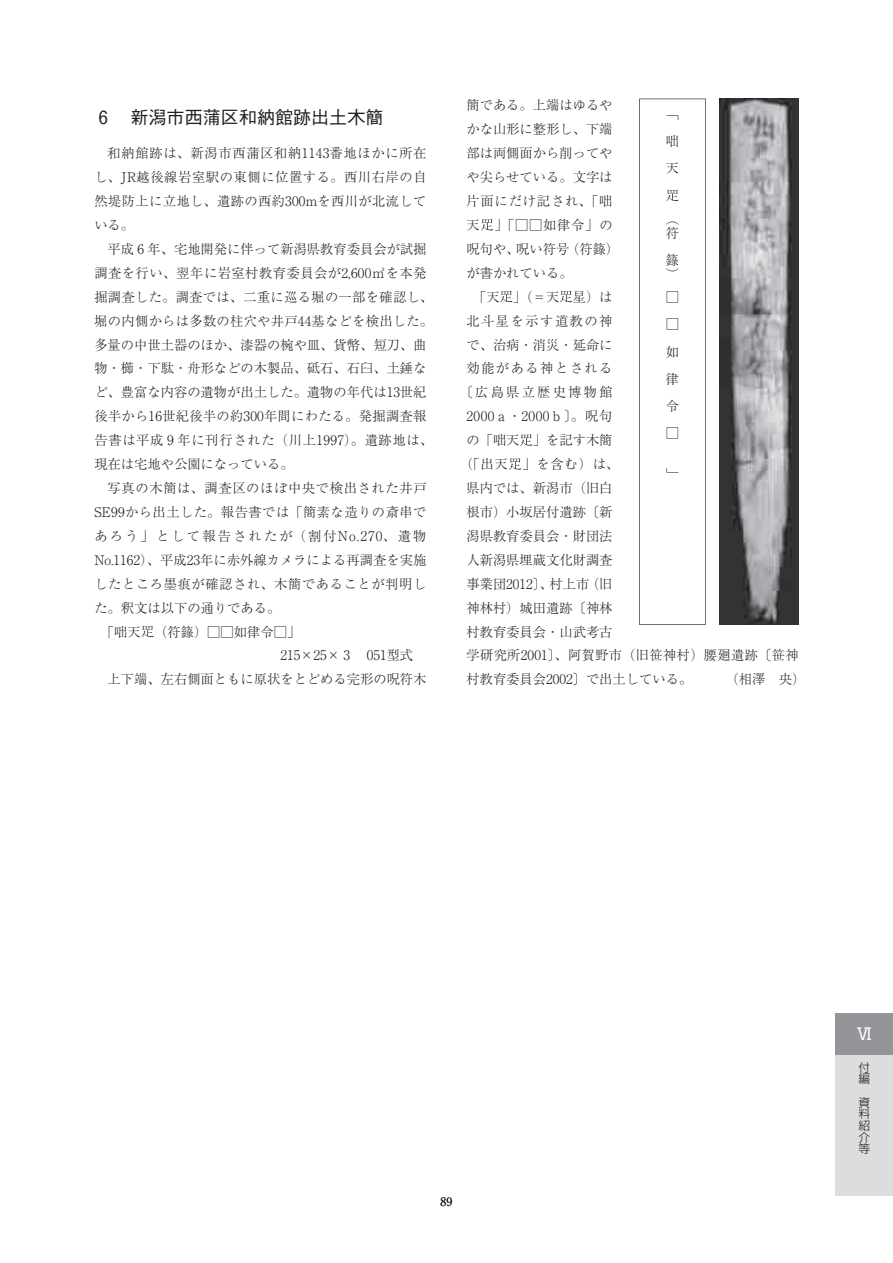
<style>
.page{position:relative;width:893px;height:1263px;background:#fff}
.page>*{position:absolute;margin:0;border:0;box-sizing:border-box;transform-origin:0 0}
.t1{font:18px "Gothic BBB Pr 6 Medium 90 pv RKSJ H";color:#231f20}
.t2{font:15.9px "Shin Go Pr 6 Regular 90 pv RKSJ H";color:#fff}
.t3{font:13.35px/23.9px "Ryumin Pr 6 Light 90 pv RKSJ H";letter-spacing:.01em;color:#231f20;text-align:justify}
.t4{font:13.35px "Ryumin Pr 6 Light 90 pv RKSJ H";letter-spacing:.035em;color:#231f20}
.t5{font:13.35px "Ryumin Pr 6 Light 90 pv RKSJ H";letter-spacing:.16em;color:#231f20}
.t6{font:13.35px "Ryumin Pr 6 Light 90 pv RKSJ H";letter-spacing:.045em;color:#231f20}
.t7{font:13.35px "Ryumin Pr 6 Light 90 pv RKSJ H";letter-spacing:.05em;color:#231f20}
.t8{font:13.35px "Ryumin Pr 6 Light 90 pv RKSJ H";letter-spacing:.11em;color:#231f20}
.t9{font:13.35px "Ryumin Pr 6 Light 90 pv RKSJ H";letter-spacing:.06em;color:#231f20}
.t10{font:13.35px "Ryumin Pr 6 Light 90 pv RKSJ H";letter-spacing:.165em;color:#231f20}
.t11{font:11.7px/11.7px "Shin Go Pr 6 Light 90 pv RKSJ V";color:#231f20}
.t12{font:11.7px "Ryumin Pr 6 Regular 90 pv RKSJ H";color:#231f20}
</style>
<div class="page">
<div style="left:836px;top:1013px;width:57px;height:42px;background:#939598"></div>
<div style="left:836px;top:1055px;width:57px;height:141px;background:#dcdddf"></div>
<svg style="left:141px;top:626px;width:13px;height:11px"></svg>
<svg style="left:481px;top:219px;width:12px;height:12px"></svg>
<svg style="left:500px;top:291px;width:13px;height:11px"></svg>
<svg style="left:560px;top:291px;width:12px;height:11px"></svg>
<svg style="left:520px;top:434px;width:12px;height:12px"></svg>
<svg style="left:509px;top:458px;width:12px;height:12px"></svg>
<svg style="left:639px;top:99px;width:67px;height:526px"></svg>
<img style="left:720px;top:99px;width:79px;height:526px">
<h1 class="t1" style="left:99px;top:111px;width:286px">6 　新潟市西蒲区和納館跡出土木簡</h1>
<p class="t3" style="left:94px;top:143px;width:334px;text-indent:13px">和納館跡は、新潟市西蒲区和納1143番地ほかに所在し、JR越後線岩室駅の東側に位置する。西川右岸の自然堤防上に立地し、遺跡の西約300mを西川が北流している。</p>
<p class="t3" style="left:94px;top:239px;width:340px;text-align:left;text-indent:13px">平成 6 年、宅地開発に伴って新潟県教育委員会が試掘調査を行い、翌年に岩室村教育委員会が2,600㎡を本発掘調査した。調査では、二重に巡る堀の一部を確認し、堀の内側からは多数の柱穴や井戸44基などを検出した。多量の中世土器のほか、漆器の椀や皿、貨幣、短刀、曲物・櫛・下駄・舟形などの木製品、砥石、石臼、土錘など、豊富な内容の遺物が出土した。遺物の年代は13世紀後半から16世紀後半の約300年間にわたる。発掘調査報告書は平成 9 年に刊行された（川上1997）。遺跡地は、現在は宅地や公園になっている。</p>
<p class="t7" style="left:108px;top:483px;width:320px">写真の木簡は、調査区のほぼ中央で検出された井戸</p>
<p class="t4" style="left:94px;top:507px;width:334px">SE99から出土した。報告書では「簡素な造りの斎串で</p>
<p class="t5" style="left:94px;top:531px;width:334px">あろう」として報告されたが（割付No.270、遺物</p>
<p class="t3" style="left:94px;top:550px;width:334px">No.1162）、平成23年に赤外線カメラによる再調査を実施</p>
<p class="t6" style="left:94px;top:579px;width:334px">したところ墨痕が確認され、木簡であることが判明し</p>
<p class="t3" style="left:94px;top:597px;width:188px">た。釈文は以下の通りである。</p>
<p class="t3" style="left:101px;top:621px;width:201px">「咄天 （符籙）□□如律令□」</p>
<p class="t3" style="left:280px;top:645px;width:148px">215×25× 3 　051型式　</p>
<p class="t3" style="left:108px;top:669px;width:320px">上下端、左右側面ともに原状をとどめる完形の呪符木</p>
<p class="t3" style="left:466px;top:95px;width:148px">簡である。上端はゆるや</p>
<p class="t3" style="left:466px;top:119px;width:148px">かな山形に整形し、下端</p>
<p class="t3" style="left:466px;top:143px;width:148px">部は両側面から削ってや</p>
<p class="t3" style="left:466px;top:167px;width:148px">や尖らせている。文字は</p>
<p class="t9" style="left:466px;top:196px;width:148px">片面にだけ記され、「咄</p>
<p class="t3" style="left:466px;top:215px;width:148px">天 」「□□如律令」の</p>
<p class="t3" style="left:466px;top:239px;width:154px">呪句や、呪い符号（符籙）</p>
<p class="t3" style="left:466px;top:263px;width:108px">が書かれている。</p>
<p class="t3" style="left:473px;top:286px;width:141px">「天 」（＝天 星）は</p>
<p class="t8" style="left:466px;top:316px;width:148px">北斗星を示す道教の神</p>
<p class="t3" style="left:466px;top:334px;width:148px">で、治病・消災・延命に</p>
<p class="t8" style="left:466px;top:363px;width:148px">効能がある神とされる</p>
<p class="t10" style="left:460px;top:387px;width:154px">〔広島県立歴史博物館</p>
<p class="t4" style="left:466px;top:411px;width:148px">2000ａ・2000ｂ〕。呪句</p>
<p class="t3" style="left:466px;top:430px;width:148px">の「咄天 」を記す木簡</p>
<p class="t3" style="left:460px;top:454px;width:161px">（「出天 」を含む）は、</p>
<p class="t3" style="left:466px;top:478px;width:148px">県内では、新潟市（旧白</p>
<p class="t3" style="left:466px;top:502px;width:148px">根市）小坂居付遺跡〔新</p>
<p class="t3" style="left:466px;top:526px;width:148px">潟県教育委員会・財団法</p>
<p class="t3" style="left:466px;top:550px;width:148px">人新潟県埋蔵文化財調査</p>
<p class="t3" style="left:466px;top:573px;width:148px">事業団2012〕、村上市（旧</p>
<p class="t3" style="left:466px;top:597px;width:148px">神林村）城田遺跡〔神林</p>
<p class="t3" style="left:466px;top:621px;width:148px">村教育委員会・山武考古</p>
<p class="t3" style="left:466px;top:645px;width:334px">学研究所2001〕、阿賀野市（旧笹神村）腰廻遺跡〔笹神</p>
<p class="t3" style="left:466px;top:669px;width:227px">村教育委員会2002〕で出土している。</p>
<p class="t3" style="left:725px;top:669px;width:81px">（相澤　央）</p>
<p class="t3" style="left:666px;top:102px;width:14px;line-height:27.2px">「咄天</p>
<p class="t3" style="left:666px;top:214px;width:15px;line-height:13.5px">（符</p>
<p class="t3" style="left:666px;top:255px;width:15px;line-height:13.5px">籙）</p>
<p class="t3" style="left:666px;top:285px;width:14px;line-height:27.2px">□ □如律令□</p>
<p class="t3" style="left:666px;top:463px;width:14px">」</p>
<p class="t12" style="left:441px;top:1197px;width:13px">89</p>
<p class="t2" style="left:856px;top:1028px;width:17px">Ⅵ</p>
<p class="t11" style="left:858px;top:1063px;width:13px">付編</p>
<p class="t11" style="left:858px;top:1098px;width:13px;text-align:justify">資料紹介等</p>
</div>
